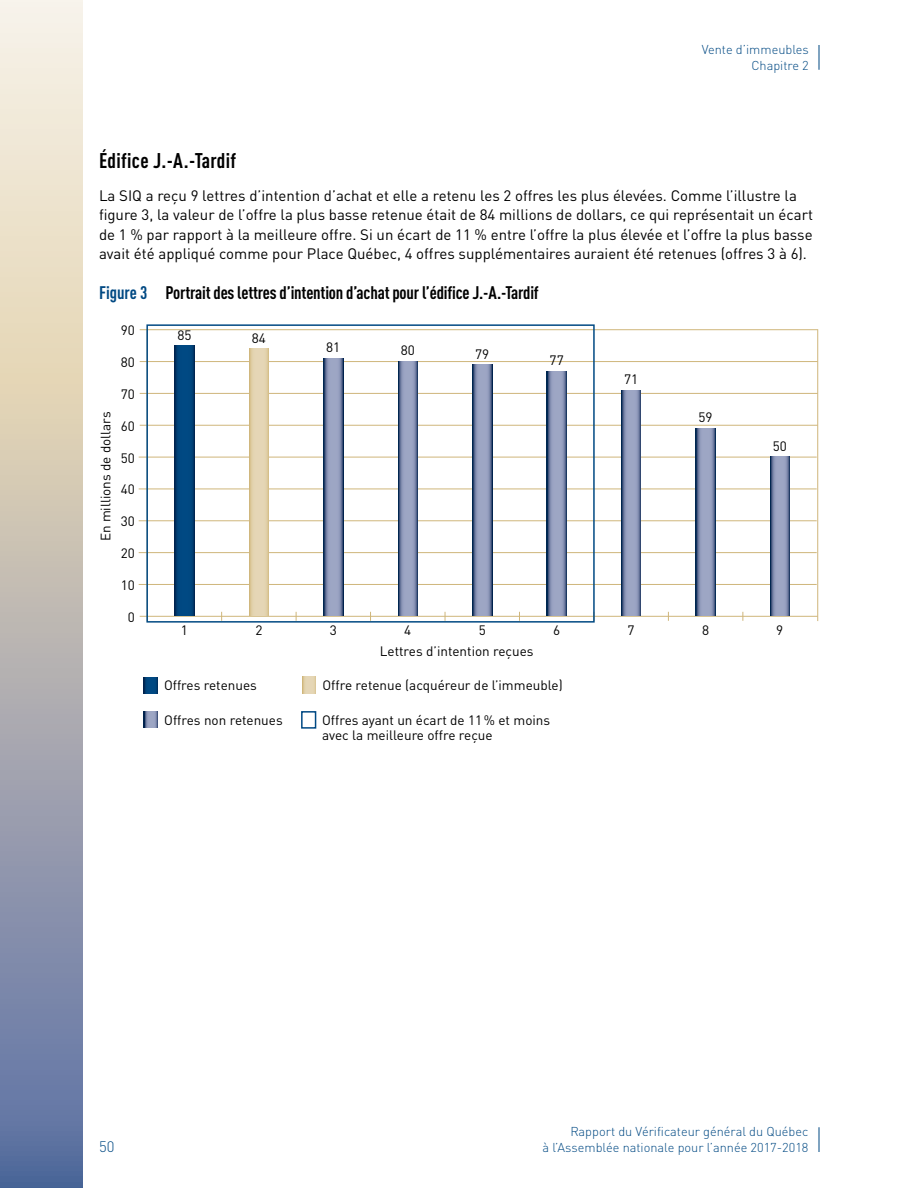
<style>
.page{position:relative;width:918px;height:1188px;background:#fff}
.page>*{position:absolute;margin:0;border:0;box-sizing:border-box;transform-origin:0 0}
.t1{font:700 condensed 21px "DIN Offc";letter-spacing:.015em;color:#000}
.t2{font:700 condensed 18px "DIN Offc";letter-spacing:-.01em;color:#000}
.t3{font:15px/19.5px "DIN Offc";color:#000}
.t4{font:300 15px "DIN Offc";color:#004983}
.t5{font:13.5px/15.8px "DIN Offc";color:#000}
.t6{font:300 12.75px/15.8px "DIN Offc";color:#004983;text-align:right}
.s1{color:#004983}
</style>
<div class="page">
<svg style="left:819px;top:1127px;width:1px;height:25px"></svg>
<svg style="left:819px;top:45px;width:1px;height:25px"></svg>
<svg style="left:0;top:0;width:82px;height:1188px;background:#b8b7b8"></svg>
<hr style="left:139px;top:584px;width:678px;height:1px;background:#cfb67b">
<hr style="left:139px;top:552px;width:678px;height:1px;background:#cfb67b">
<hr style="left:139px;top:520px;width:678px;height:1px;background:#cfb67b">
<hr style="left:139px;top:489px;width:678px;height:1px;background:#cfb67b">
<hr style="left:139px;top:457px;width:678px;height:1px;background:#cfb67b">
<hr style="left:140px;top:616px;width:678px;height:1px;background:#cfb67b">
<hr style="left:140px;top:329px;width:678px;height:1px;background:#cfb67b">
<hr style="left:140px;top:361px;width:678px;height:1px;background:#cfb67b">
<hr style="left:140px;top:393px;width:678px;height:1px;background:#cfb67b">
<hr style="left:140px;top:425px;width:678px;height:1px;background:#cfb67b">
<hr style="left:817px;top:330px;width:1px;height:291px;background:#cfb67b">
<svg style="left:144px;top:677px;width:14px;height:16px"></svg>
<svg style="left:144px;top:712px;width:14px;height:16px"></svg>
<div style="left:301px;top:711px;width:15px;height:18px;border:2px solid #004983"></div>
<svg style="left:302px;top:677px;width:14px;height:16px"></svg>
<div style="left:146px;top:324px;width:449px;height:299px;border:2px solid #004983"></div>
<div style="left:175px;top:346px;width:19px;height:270px;background:linear-gradient(to bottom,#004780,#004780)"></div>
<svg style="left:249px;top:349px;width:20px;height:267px;background:#e0d0aa"></svg>
<svg style="left:324px;top:358px;width:19px;height:258px;background:#838fb0"></svg>
<svg style="left:398px;top:361px;width:20px;height:255px;background:#7d89ab"></svg>
<svg style="left:473px;top:365px;width:19px;height:251px;background:#848fb0"></svg>
<svg style="left:547px;top:371px;width:19px;height:245px;background:#828eb0"></svg>
<svg style="left:621px;top:390px;width:20px;height:226px;background:#7d8aac"></svg>
<svg style="left:696px;top:428px;width:19px;height:188px;background:#838fb0"></svg>
<svg style="left:770px;top:457px;width:20px;height:159px;background:#7d8aab"></svg>
<p class="t6" style="left:702px;top:41px;width:108px">Vente d’immeubles<br>Chapitre 2</p>
<h1 class="t1" style="left:99px;top:147px;width:139px">Édifice J.-A.-Tardif</h1>
<p class="t3" style="left:99px;top:185px;width:716px">La SIQ a reçu 9 lettres d’intention d’achat et elle a retenu les 2 offres les plus élevées. Comme l’illustre la figure 3, la valeur de l’offre la plus basse retenue était de 84 millions de dollars, ce qui représentait un écart de 1 % par rapport à la meilleure offre. Si un écart de 11 % entre l’offre la plus élevée et l’offre la plus basse avait été appliqué comme pour Place Québec, 4 offres supplémentaires auraient été retenues (offres 3 à 6).</p>
<p class="t2" style="left:99px;top:281px;width:441px"><span class="s1">Figure 3</span> Portrait des lettres d’intention d’achat pour l’édifice J.-A.-Tardif</p>
<p class="t5" style="left:98px;top:541px;width:132px;rotate:-90deg">En millions de dollars</p>
<p class="t5" style="left:121px;top:322px;width:16px">90</p>
<p class="t5" style="left:121px;top:354px;width:16px">80</p>
<p class="t5" style="left:121px;top:386px;width:16px">70</p>
<p class="t5" style="left:121px;top:418px;width:16px">60</p>
<p class="t5" style="left:121px;top:450px;width:16px">50</p>
<p class="t5" style="left:121px;top:481px;width:16px">40</p>
<p class="t5" style="left:121px;top:513px;width:16px">30</p>
<p class="t5" style="left:121px;top:545px;width:16px">20</p>
<p class="t5" style="left:121px;top:577px;width:16px">10</p>
<p class="t5" style="left:128px;top:609px;width:9px">0</p>
<p class="t5" style="left:177px;top:327px;width:16px">85</p>
<p class="t5" style="left:252px;top:330px;width:16px">84</p>
<p class="t5" style="left:326px;top:339px;width:16px">81</p>
<p class="t5" style="left:401px;top:342px;width:16px">80</p>
<p class="t5" style="left:475px;top:346px;width:16px">79</p>
<p class="t5" style="left:550px;top:352px;width:16px">77</p>
<p class="t5" style="left:181px;top:622px;width:9px">1</p>
<p class="t5" style="left:255px;top:622px;width:9px">2</p>
<p class="t5" style="left:330px;top:622px;width:9px">3</p>
<p class="t5" style="left:404px;top:622px;width:9px">4</p>
<p class="t5" style="left:479px;top:622px;width:9px">5</p>
<p class="t5" style="left:380px;top:643px;width:155px">Lettres d’intention reçues</p>
<p class="t5" style="left:553px;top:622px;width:9px">6</p>
<p class="t5" style="left:323px;top:677px;width:242px">Offre retenue (acquéreur de l’immeuble)</p>
<p class="t5" style="left:164px;top:677px;width:94px">Offres retenues</p>
<p class="t5" style="left:164px;top:712px;width:120px">Offres non retenues</p>
<p class="t5" style="left:322px;top:712px;width:230px">Offres ayant un écart de 11% et moins avec la meilleure offre reçue</p>
<p class="t5" style="left:624px;top:371px;width:16px">71</p>
<p class="t5" style="left:628px;top:622px;width:9px">7</p>
<p class="t5" style="left:698px;top:409px;width:16px">59</p>
<p class="t5" style="left:773px;top:438px;width:16px">50</p>
<p class="t5" style="left:702px;top:622px;width:9px">8</p>
<p class="t5" style="left:776px;top:622px;width:9px">9</p>
<p class="t4" style="left:99px;top:1137px;width:17px">50</p>
<p class="t6" style="left:542px;top:1124px;width:268px">Rapport du Vérificateur général du Québec<br>à l’Assemblée nationale pour l’année 2017-2018</p>
</div>
